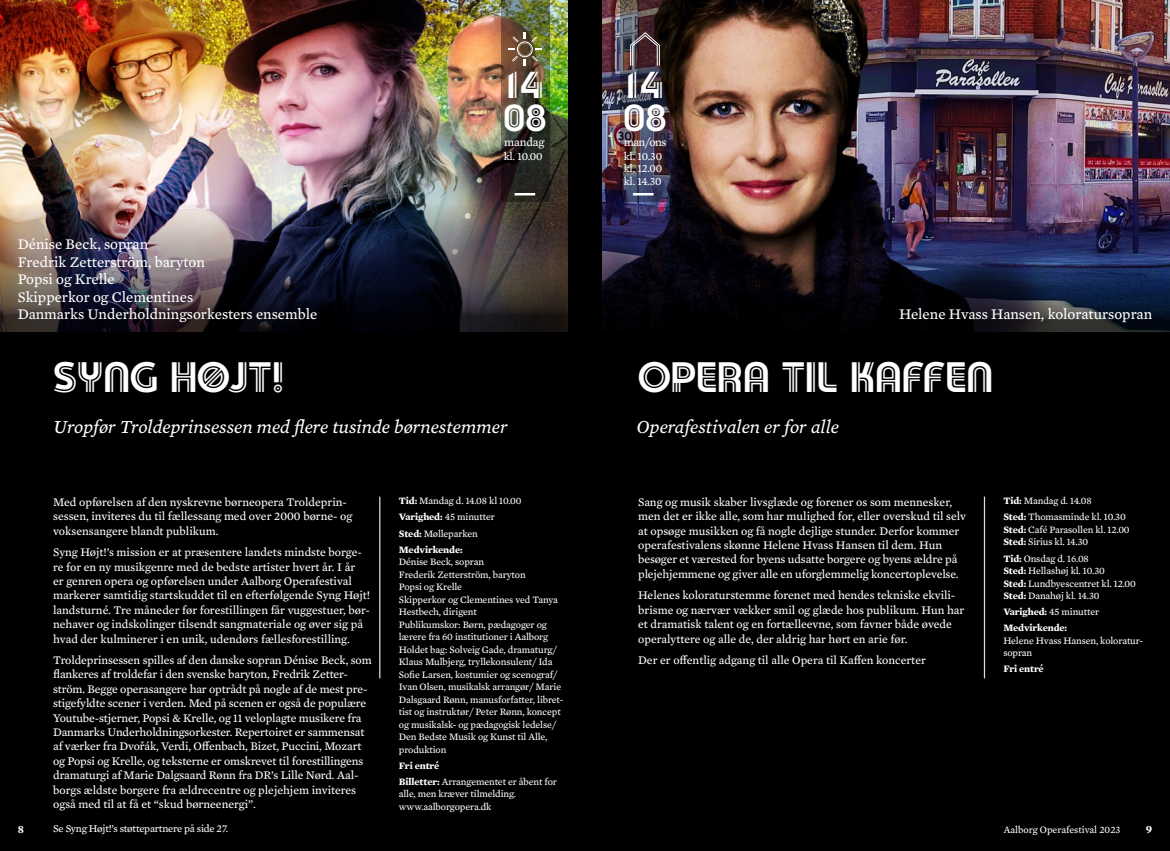
<style>
.page{position:relative;width:1170px;height:851px;background:#fff}
.page>*{position:absolute;margin:0;border:0;box-sizing:border-box;transform-origin:0 0}
.t1{font:42.5px "Musikkens Hus Diva";color:#fff}
.t2{font:37.5px/32.5px "Musikkens Hus Diva";letter-spacing:.015em;color:#fff;scale:1.13 1}
.t3{font:italic 18.75px "Mercury Text G3";color:#fff}
.t4{font:15px/17.5px "Mercury Text G3";color:#fff}
.t5{font:12px "Mercury Text G3";letter-spacing:-.01em;color:#fff}
.t6{font:11.88px/14.4px "Mercury Text G3";color:#fff}
.t7{font:11.25px/12.5px "Mercury Text G3";letter-spacing:-.01em;color:#fff;text-align:justify}
.t8{font:700 11.25px "Mercury Text G3";color:#fff}
.t9{font:10.62px "Mercury Text G3";letter-spacing:-.02em;color:#fff}
.t10{font:10px/12.5px "Mercury Text G3";letter-spacing:-.01em;color:#fff}
.t11{font:700 10px/16px "Mercury Text G3";letter-spacing:-.01em;color:#fff}
.s1{font-weight:700}
.s2{font-weight:400}
</style>
<div class="page">
<div style="left:585px;top:0;width:584px;height:850px;background:#000"></div>
<div style="left:0;top:0;width:585px;height:850px;background:#000"></div>
<hr style="left:983px;top:497px;width:2px;height:180px;background:#dcddde">
<hr style="left:379px;top:497px;width:1px;height:180px;background:#dcddde">
<img style="left:0;top:0;width:567px;height:195px">
<img style="left:0;top:195px;width:567px;height:137px">
<img style="left:501px;top:0;width:48px;height:202px">
<svg style="left:507px;top:32px;width:35px;height:34px"></svg>
<hr style="left:514px;top:193px;width:21px;height:2px;background:#fff">
<img style="left:602px;top:0;width:567px;height:256px">
<svg style="left:602px;top:256px;width:567px;height:76px"></svg>
<img style="left:620px;top:0;width:48px;height:202px">
<hr style="left:633px;top:193px;width:20px;height:2px;background:#fff">
<svg style="left:629px;top:32px;width:31px;height:35px"></svg>
<h2 class="t2" style="left:503px;top:68px;width:40px">14<br>08</h2>
<p class="t4" style="left:18px;top:235px;width:301px">Dénise Beck, sopran<br>Fredrik Zetterström, baryton<br>Popsi og Krelle<br>Skipperkor og Clementines<br>Danmarks Underholdningsorkesters ensemble</p>
<p class="t5" style="left:504px;top:133px;width:42px">mandag</p>
<p class="t7" style="left:503px;top:149px;width:40px">kl. 10.00</p>
<h1 class="t1" style="left:54px;top:353px;width:232px">SYNG HØJT!</h1>
<h3 class="t3" style="left:54px;top:413px;width:455px">Uropfør Troldeprinsessen med flere tusinde børnestemmer</h3>
<h2 class="t2" style="left:623px;top:68px;width:40px">14<br>08</h2>
<p class="t5" style="left:623px;top:133px;width:44px">man/ons</p>
<p class="t7" style="left:623px;top:149px;width:40px">kl. 10.30 kl. 12.00 kl. 14.30</p>
<p class="t4" style="left:899px;top:305px;width:255px">Helene Hvass Hansen, koloratursopran</p>
<h1 class="t1" style="left:638px;top:353px;width:356px">OPERA TIL KAFFEN</h1>
<h3 class="t3" style="left:636px;top:413px;width:204px">Operafestivalen er for alle</h3>
<p class="t10" style="left:399px;top:492px;width:124px;line-height:16px"><span class="s1">Tid:</span> Mandag d. 14.08 kl 10.00<br><span class="s1">Varighed:</span> 45 minutter<br><span class="s1">Sted:</span> Mølleparken<br><span class="s1">Medvirkende:</span></p>
<p class="t10" style="left:399px;top:555px;width:166px">Dénise Beck, sopran<br>Frederik Zetterström, baryton<br>Popsi og Krelle<br>Skipperkor og Clementines ved Tanya<br>Hestbech, dirigent<br>Publikumskor: Børn, pædagoger og lærere fra 60 institutioner i Aalborg<br>Holdet bag: Solveig Gade, dramaturg/<br>Klaus Mulbjerg, tryllekonsulent/ Ida<br>Sofie Larsen, kostumier og scenograf/<br>Ivan Olsen, musikalsk arrangør/ Marie<br>Dalsgaard Rønn, manusforfatter, libret&shy;tist og instruktør/ Peter Rønn, koncept og musikalsk- og pædagogisk ledelse/<br>Den Bedste Musik og Kunst til Alle, produktion</p>
<p class="t10" style="left:399px;top:756px;width:159px;line-height:16px"><span class="s1">Fri entré<br>Billetter:</span> Arrangementet er åbent for</p>
<p class="t10" style="left:399px;top:787px;width:119px">alle, men kræver tilmelding. www.aalborgopera.dk</p>
<p class="t10" style="left:1003px;top:492px;width:124px;line-height:16px"><span class="s1">Tid:</span> Mandag d. 14.08<br><span class="s1">Sted:</span> Thomasminde kl. 10.30</p>
<p class="t10" style="left:1003px;top:522px;width:128px"><span class="s1">Sted:</span> Café Parasollen kl. 12.00<br><span class="s1">Sted:</span> Sirius kl. 14.30</p>
<p class="t10" style="left:1003px;top:551px;width:134px"><span class="s1">Tid:</span> Onsdag d. 16.08<br><span class="s1">Sted:</span> Hellashøj kl. 10.30<br><span class="s1">Sted:</span> Lundbyescentret kl. 12.00<br><span class="s1">Sted:</span> Danahøj kl. 14.30</p>
<p class="t11" style="left:1003px;top:603px;width:97px">Varighed: <span class="s2">45 minutter<br></span>Medvirkende:</p>
<p class="t10" style="left:1003px;top:633px;width:141px">Helene Hvass Hansen, koloratur&shy;sopran</p>
<p class="t11" style="left:1003px;top:660px;width:42px">Fri entré</p>
<p class="t6" style="left:53px;top:494px;width:301px">Med opførelsen af den nyskrevne børneopera Troldeprin&shy;sessen, inviteres du til fællessang med over 2000 børne- og voksensangere blandt publikum.</p>
<p class="t6" style="left:53px;top:544px;width:318px">Syng Højt!’s mission er at præsentere landets mindste borge&shy;re for en ny musikgenre med de bedste artister hvert år. I år<br>er genren opera og opførelsen under Aalborg Operafestival markerer samtidig startskuddet til en efterfølgende Syng Højt! landsturné. Tre måneder før forestillingen får vuggestuer, bør&shy;nehaver og indskolinger tilsendt sangmateriale og øver sig på hvad der kulminerer i en unik, udendørs fællesforestilling.</p>
<p class="t6" style="left:53px;top:652px;width:320px">Troldeprinsessen spilles af den danske sopran Dénise Beck, som flankeres af troldefar i den svenske baryton, Fredrik Zetter&shy;ström. Begge operasangere har optrådt på nogle af de mest pre&shy;stigefyldte scener i verden. Med på scenen er også de populære Youtube-stjerner, Popsi &amp; Krelle, og 11 veloplagte musikere fra Danmarks Underholdningsorkester. Repertoiret er sammensat af værker fra Dvořák, Verdi, Offenbach, Bizet, Puccini, Mozart og Popsi og Krelle, og teksterne er omskrevet til forestillingens dramaturgi af Marie Dalgsaard Rønn fra DR’s Lille Nørd. Aal&shy;borgs ældste borgere fra ældrecentre og plejehjem inviteres også med til at få et “skud børneenergi”.</p>
<p class="t9" style="left:53px;top:820px;width:176px">Se Syng Højt!’s støttepartnere på side 27.</p>
<p class="t6" style="left:638px;top:494px;width:329px">Sang og musik skaber livsglæde og forener os som mennesker, men det er ikke alle, som har mulighed for, eller overskud til selv at opsøge musikken og få nogle dejlige stunder. Derfor kommer operafestivalens skønne Helene Hvass Hansen til dem. Hun besøger et værested for byens udsatte borgere og byens ældre på plejehjemmene og giver alle en uforglemmelig koncertoplevelse.</p>
<p class="t6" style="left:638px;top:587px;width:327px">Helenes koloraturstemme forenet med hendes tekniske ekvili&shy;brisme og nærvær vækker smil og glæde hos publikum. Hun har et dramatisk talent og en fortælleevne, som favner både øvede operalyttere og alle de, der aldrig har hørt en arie før.</p>
<p class="t6" style="left:638px;top:652px;width:289px">Der er offentlig adgang til alle Opera til Kaffen koncerter</p>
<p class="t8" style="left:18px;top:820px;width:8px">8</p>
<p class="t10" style="left:43px;top:823px;width:118px">Aalborg Operafestival 2023</p>
<p class="t10" style="left:1003px;top:823px;width:118px">Aalborg Operafestival 2023</p>
<p class="t8" style="left:1145px;top:820px;width:8px">9</p>
</div>
